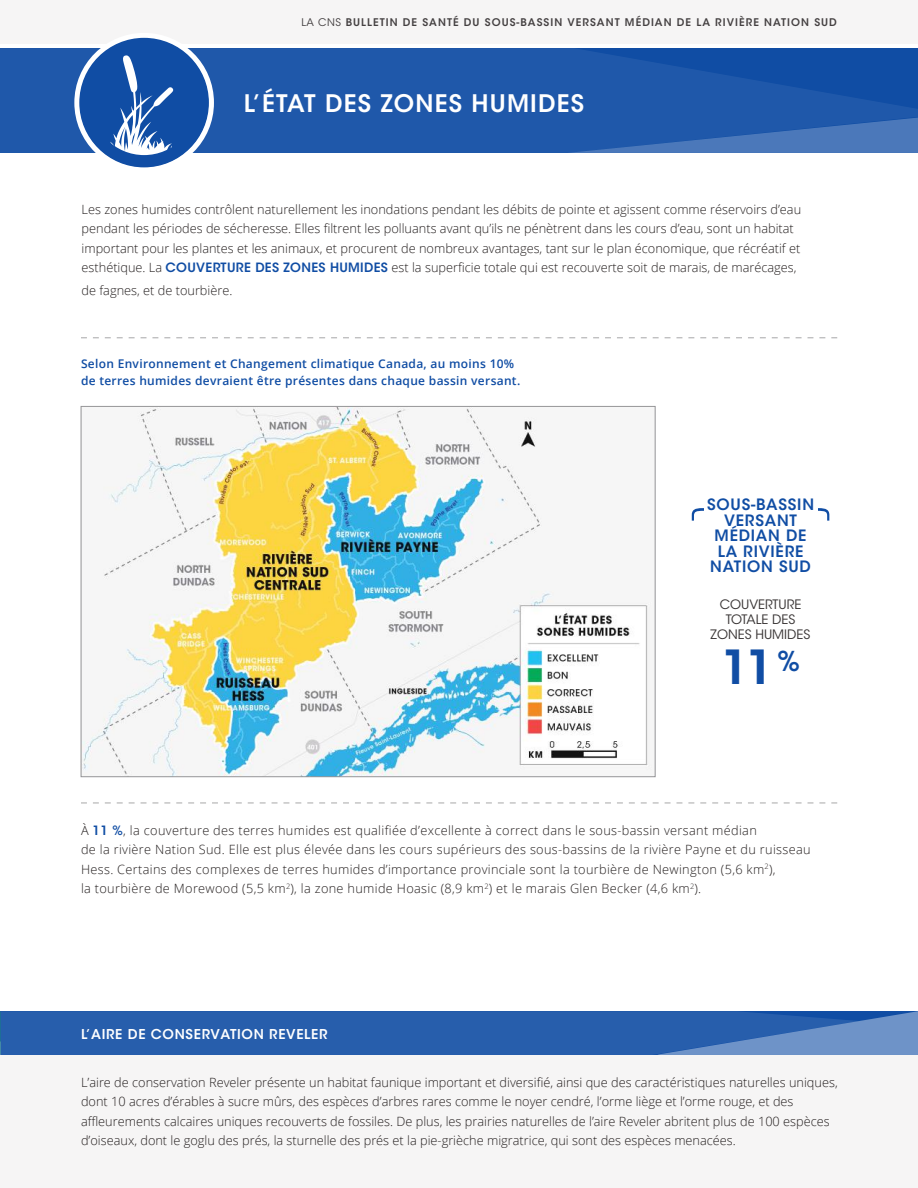
<style>
.page{position:relative;width:918px;height:1188px;background:#fff}
.page>*{position:absolute;margin:0;border:0;box-sizing:border-box;transform-origin:0 0}
.t1{font:46.65px "ITC Avant Garde MM 575 750";color:#104da4}
.t2{font:24px "ITC Avant Garde MM 520 750";letter-spacing:.05em;color:#fff}
.t3{font:15.6px/15.6px "ITC Avant Garde MM 520 750";letter-spacing:.05em;color:#104da4;text-align:center}
.t4{font:13.5px "ITC Avant Garde MM 520 750";letter-spacing:.05em;color:#fff}
.t5{font:12.9px/15.1px "ITC Avant Garde MM 300 750";color:#393535;text-align:center}
.t6{font:300 12.75px/19.5px "Open Sans";color:#241f1f}
.t7{font:300 12.75px/19.5px "Open Sans";letter-spacing:.025em;color:#241f1f}
.t8{font:600 12px/16.5px "Open Sans";letter-spacing:.025em;color:#104da4}
.t9{font:10.5px "ITC Avant Garde MM 520 750";letter-spacing:.1em;color:#444041}
.s1{font-family:"ITC Avant Garde MM 302 750"}
.s2{font-family:"ITC Avant Garde MM 520 750";font-weight:400;color:#104da4}
</style>
<div class="page">
<svg style="left:0;top:48px;width:918px;height:105px;background:#1d57a9"></svg>
<svg style="left:567px;top:116px;width:351px;height:37px;background:#3367b1"></svg>
<svg style="left:81px;top:337px;width:756px;height:1px"></svg>
<svg style="left:81px;top:803px;width:756px;height:1px"></svg>
<div style="left:0;top:1042px;width:918px;height:146px;background:#f6f5f5"></div>
<svg style="left:0;top:1011px;width:918px;height:44px;background:#3065af"></svg>
<div style="left:0;top:0;width:918px;height:43px;background:#f6f5f5"></div>
<svg style="left:77px;top:36px;width:134px;height:134px"></svg>
<div style="left:74px;top:33px;width:140px;height:140px;border:6px solid #fff;border-radius:50%"></div>
<div style="left:79px;top:38px;width:130px;height:129px;background:#104da4;border-radius:50%"></div>
<svg style="left:110px;top:55px;width:64px;height:100px"></svg>
<img style="left:83px;top:408px;width:569px;height:367px">
<svg style="left:692px;top:508px;width:137px;height:13px"></svg>
<div style="left:704px;top:498px;width:114px;height:45px;background:#fff"></div>
<p class="t9" style="left:538px;top:13px;width:301px"><span class="s1">SNC</span> CASTOR RIVER SUBWATERSHED REPORT CARD</p>
<p class="t9" style="left:301px;top:16px;width:537px"><span class="s1">LA CNS</span> BULLETIN DE SANTÉ DU SOUS-BASSIN VERSANT MÉDIAN DE LA RIVIÈRE NATION SUD</p>
<h2 class="t2" style="left:244px;top:89px;width:342px">L’ÉTAT DES ZONES HUMIDES</h2>
<p class="t6" style="left:82px;top:199px;width:721px">Les zones humides contrôlent naturellement les inondations pendant les débits de pointe et agissent comme réservoirs d’eau pendant les périodes de sécheresse. Elles filtrent les polluants avant qu’ils ne pénètrent dans les cours d’eau, sont un habitat important pour les plantes et les animaux, et procurent de nombreux avantages, tant sur le plan économique, que récréatif et esthétique. La <span class="s2">COUVERTURE DES ZONES HUMIDES</span> est la superficie totale qui est recouverte soit de marais, de marécages,</p>
<p class="t6" style="left:82px;top:280px;width:152px">de fagnes, et de tourbière.</p>
<p class="t8" style="left:81px;top:355px;width:441px">Selon Environnement et Changement climatique Canada, au moins 10% de terres humides devraient être présentes dans chaque bassin versant.</p>
<p class="t3" style="left:707px;top:497px;width:108px">SOUS-BASSIN<br>VERSANT<br>MÉDIAN DE<br>LA RIVIÈRE<br>NATION SUD</p>
<p class="t5" style="left:711px;top:597px;width:101px">COUVERTURE<br>TOTALE DES<br>ZONES HUMIDES</p>
<h1 class="t1" style="left:721px;top:640px;width:80px">11 <sup>%</sup></h1>
<p class="t7" style="left:81px;top:820px;width:731px">À <span class="s2">11 %</span>, la couverture des terres humides est qualifiée d’excellente à correct dans le sous-bassin versant médian<br>de la rivière Nation Sud. Elle est plus élevée dans les cours supérieurs des sous-bassins de la rivière Payne et du ruisseau Hess. Certains des complexes de terres humides d’importance provinciale sont la tourbière de Newington (5,6 km<sup>2</sup>),<br>la tourbière de Morewood (5,5 km<sup>2</sup>), la zone humide Hoasic (8,9 km<sup>2</sup>) et le marais Glen Becker (4,6 km<sup>2</sup>).</p>
<p class="t4" style="left:81px;top:1027px;width:248px">L’AIRE DE CONSERVATION REVELER</p>
<p class="t6" style="left:81px;top:1072px;width:758px">L’aire de conservation Reveler présente un habitat faunique important et diversifié, ainsi que des caractéristiques naturelles uniques, dont 10 acres d’érables à sucre mûrs, des espèces d’arbres rares comme le noyer cendré, l’orme liège et l’orme rouge, et des affleurements calcaires uniques recouverts de fossiles. De plus, les prairies naturelles de l’aire Reveler abritent plus de 100 espèces d’oiseaux, dont le goglu des prés, la sturnelle des prés et la pie-grièche migratrice, qui sont des espèces menacées.</p>
</div>
